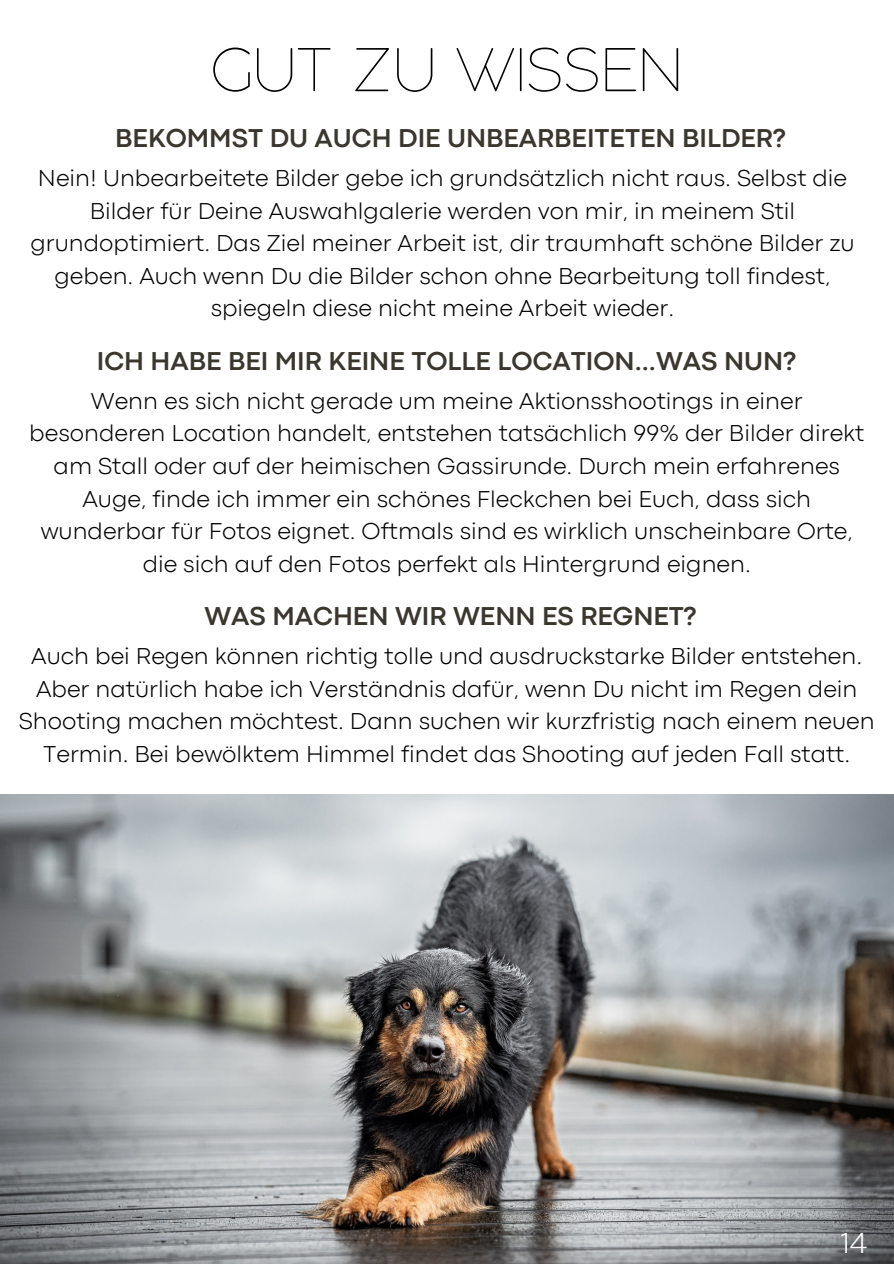
<style>
.page{position:relative;width:894px;height:1264px;background:#fff}
.page>*{position:absolute;margin:0;border:0;box-sizing:border-box;transform-origin:0 0}
.t1{font:200 58.05px "Coco Gothic";color:#000}
.t2{font:300 30px "Codec Pro";color:#fff}
.t3{font:700 27px "Codec Pro";color:#3b372f}
.t4{font:300 24px/32.7px "Codec Pro";color:#000;text-align:center}
</style>
<div class="page">
<img style="left:0;top:794px;width:893px;height:469px">
<h1 class="t1" style="left:211px;top:48px;width:473px">GUT ZU WISSEN</h1>
<p class="t3" style="left:115px;top:129px;width:671px">BEKOMMST DU AUCH DIE UNBEARBEITETEN BILDER?</p>
<p class="t4" style="left:30px;top:163px;width:825px">Nein! Unbearbeitete Bilder gebe ich grundsätzlich nicht raus. Selbst die Bilder für Deine Auswahlgalerie werden von mir, in meinem Stil grundoptimiert. Das Ziel meiner Arbeit ist, dir traumhaft schöne Bilder zu geben. Auch wenn Du die Bilder schon ohne Bearbeitung toll findest, spiegeln diese nicht meine Arbeit wieder.</p>
<p class="t3" style="left:97px;top:351px;width:700px">ICH HABE BEI MIR KEINE TOLLE LOCATION...WAS NUN?</p>
<p class="t4" style="left:29px;top:386px;width:836px">Wenn es sich nicht gerade um meine Aktionsshootings in einer besonderen Location handelt, entstehen tatsächlich 99% der Bilder direkt am Stall oder auf der heimischen Gassirunde. Durch mein erfahrenes Auge, finde ich immer ein schönes Fleckchen bei Euch, dass sich wunderbar für Fotos eignet. Oftmals sind es wirklich unscheinbare Orte, die sich auf den Fotos perfekt als Hintergrund eignen.</p>
<p class="t3" style="left:204px;top:606px;width:493px">WAS MACHEN WIR WENN ES REGNET?</p>
<p class="t4" style="left:19px;top:641px;width:857px">Auch bei Regen können richtig tolle und ausdruckstarke Bilder entstehen.<br>Aber natürlich habe ich Verständnis dafür, wenn Du nicht im Regen dein Shooting machen möchtest. Dann suchen wir kurzfristig nach einem neuen Termin. Bei bewölktem Himmel findet das Shooting auf jeden Fall statt.</p>
<p class="t2" style="left:840px;top:1232px;width:28px">14</p>
</div>
